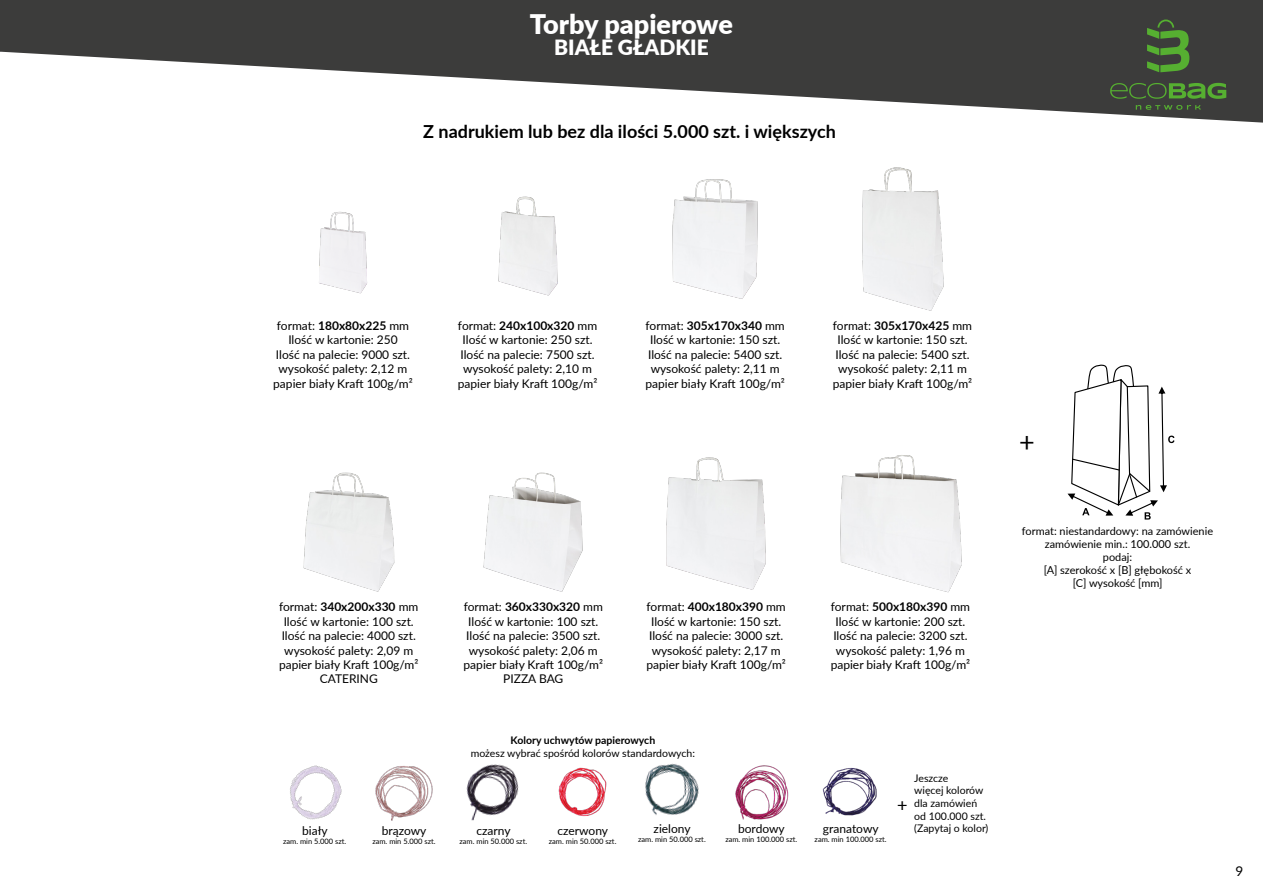
<style>
.page{position:relative;width:1263px;height:893px;background:#fff}
.page>*{position:absolute;margin:0;border:0;box-sizing:border-box;transform-origin:0 0}
.t1{font:900 27px "Lato";color:#fff}
.t2{font:27px "Lato";color:#000}
.t3{font:900 21px "Lato";color:#fff}
.t4{font:700 18px "Lato";color:#000}
.t5{font:700 18px "Minion Pro";color:#000}
.t6{font:13.5px "Lato";color:#000}
.t7{font:12px/14.4px "Lato";color:#000;text-align:center}
.t8{font:10.95px/13.2px "Lato";color:#000;text-align:center}
.t9{font:10.5px/12.6px "Lato";color:#000}
.t10{font:700 10.5px "Lato";color:#000}
.t11{font:7.5px "Lato";color:#000}
.s1{font-weight:700}
</style>
<div class="page">
<svg style="left:0;top:0;width:1263px;height:123px;fill:#3c3c3b"></svg>
<img style="left:319px;top:211px;width:48px;height:83px">
<img style="left:840px;top:455px;width:122px;height:138px">
<img style="left:303px;top:472px;width:92px;height:120px">
<img style="left:862px;top:167px;width:82px;height:144px">
<img style="left:498px;top:196px;width:60px;height:100px">
<img style="left:672px;top:179px;width:86px;height:120px">
<img style="left:483px;top:472px;width:100px;height:120px">
<img style="left:666px;top:457px;width:100px;height:133px">
<svg style="left:1136px;top:105px;width:65px;height:5px"></svg>
<svg style="left:1110px;top:83px;width:116px;height:16px;background:#466a36"></svg>
<svg style="left:1147px;top:20px;width:42px;height:52px;background:#477036"></svg>
<img style="left:466px;top:764px;width:53px;height:57px">
<img style="left:558px;top:767px;width:49px;height:50px">
<img style="left:735px;top:765px;width:54px;height:55px">
<img style="left:645px;top:763px;width:54px;height:52px">
<img style="left:822px;top:767px;width:55px;height:49px">
<img style="left:290px;top:765px;width:52px;height:55px">
<img style="left:375px;top:766px;width:58px;height:55px">
<svg style="left:1067px;top:364px;width:107px;height:156px"></svg>
<h1 class="t1" style="left:530px;top:3px;width:205px">Torby papierowe</h1>
<h2 class="t3" style="left:554px;top:31px;width:156px">BIAŁE GŁADKIE</h2>
<h3 class="t4" style="left:423px;top:118px;width:414px">Z nadrukiem lub bez dla ilości 5.000 szt. i większych</h3>
<p class="t7" style="left:273px;top:318px;width:141px">format: <span class="s1">180x80x225</span> mm<br>Ilość w kartonie: 250<br>Ilość na palecie: 9000 szt. wysokość palety: 2,12 m papier biały Kraft 100g/m²</p>
<p class="t7" style="left:458px;top:318px;width:141px">format: <span class="s1">240x100x320</span> mm<br>Ilość w kartonie: 250 szt.<br>Ilość na palecie: 7500 szt. wysokość palety: 2,10 m papier biały Kraft 100g/m²</p>
<p class="t7" style="left:645px;top:318px;width:141px">format: <span class="s1">305x170x340</span> mm<br>Ilość w kartonie: 150 szt.<br>Ilość na palecie: 5400 szt. wysokość palety: 2,11 m papier biały Kraft 100g/m²</p>
<p class="t7" style="left:833px;top:318px;width:141px">format: <span class="s1">305x170x425</span> mm<br>Ilość w kartonie: 150 szt.<br>Ilość na palecie: 5400 szt. wysokość palety: 2,11 m papier biały Kraft 100g/m²</p>
<p class="t7" style="left:279px;top:599px;width:141px">format: <span class="s1">340x200x330</span> mm<br>Ilość w kartonie: 100 szt.<br>Ilość na palecie: 4000 szt. wysokość palety: 2,09 m papier biały Kraft 100g/m²<br>CATERING</p>
<p class="t7" style="left:464px;top:599px;width:141px">format: <span class="s1">360x330x320</span> mm<br>Ilość w kartonie: 100 szt.<br>Ilość na palecie: 3500 szt. wysokość palety: 2,06 m papier biały Kraft 100g/m²<br>PIZZA BAG</p>
<p class="t7" style="left:646px;top:599px;width:141px">format: <span class="s1">400x180x390</span> mm<br>Ilość w kartonie: 150 szt.<br>Ilość na palecie: 3000 szt. wysokość palety: 2,17 m papier biały Kraft 100g/m²</p>
<p class="t7" style="left:831px;top:599px;width:141px">format: <span class="s1">500x180x390</span> mm<br>Ilość w kartonie: 200 szt.<br>Ilość na palecie: 3200 szt. wysokość palety: 1,96 m papier biały Kraft 100g/m²</p>
<p class="t10" style="left:511px;top:732px;width:146px">Kolory uchwytów papierowych</p>
<p class="t9" style="left:471px;top:746px;width:226px">możesz wybrać spośród kolorów standardowych:</p>
<p class="t7" style="left:302px;top:822px;width:27px">biały</p>
<p class="t11" style="left:283px;top:835px;width:65px">zam. min 5.000 szt.</p>
<p class="t7" style="left:382px;top:822px;width:46px">brązowy</p>
<p class="t11" style="left:372px;top:835px;width:65px">zam. min 5.000 szt.</p>
<p class="t7" style="left:476px;top:822px;width:36px">czarny</p>
<p class="t11" style="left:459px;top:835px;width:69px">zam. min 50.000 szt.</p>
<p class="t7" style="left:557px;top:822px;width:52px">czerwony</p>
<p class="t11" style="left:549px;top:835px;width:69px">zam. min 50.000 szt.</p>
<p class="t7" style="left:654px;top:821px;width:39px">zielony</p>
<p class="t11" style="left:638px;top:834px;width:69px">zam. min 50.000 szt.</p>
<p class="t7" style="left:738px;top:821px;width:48px">bordowy</p>
<p class="t11" style="left:725px;top:834px;width:73px">zam. min 100.000 szt.</p>
<p class="t7" style="left:823px;top:821px;width:57px">granatowy</p>
<p class="t11" style="left:815px;top:834px;width:73px">zam. min 100.000 szt.</p>
<p class="t9" style="left:914px;top:771px;width:76px">Jeszcze<br>więcej kolorów dla zamówień od 100.000 szt. (Zapytaj o kolor)</p>
<h3 class="t5" style="left:897px;top:792px;width:12px">+</h3>
<h1 class="t2" style="left:1019px;top:422px;width:17px">+</h1>
<p class="t8" style="left:1022px;top:524px;width:193px">format: niestandardowy: na zamówienie zamówienie min.: 100.000 szt.<br>podaj:<br>[A] szerokość x [B] głębokość x<br>[C] wysokość [mm]</p>
<p class="t6" style="left:1235px;top:861px;width:9px">9</p>
</div>
